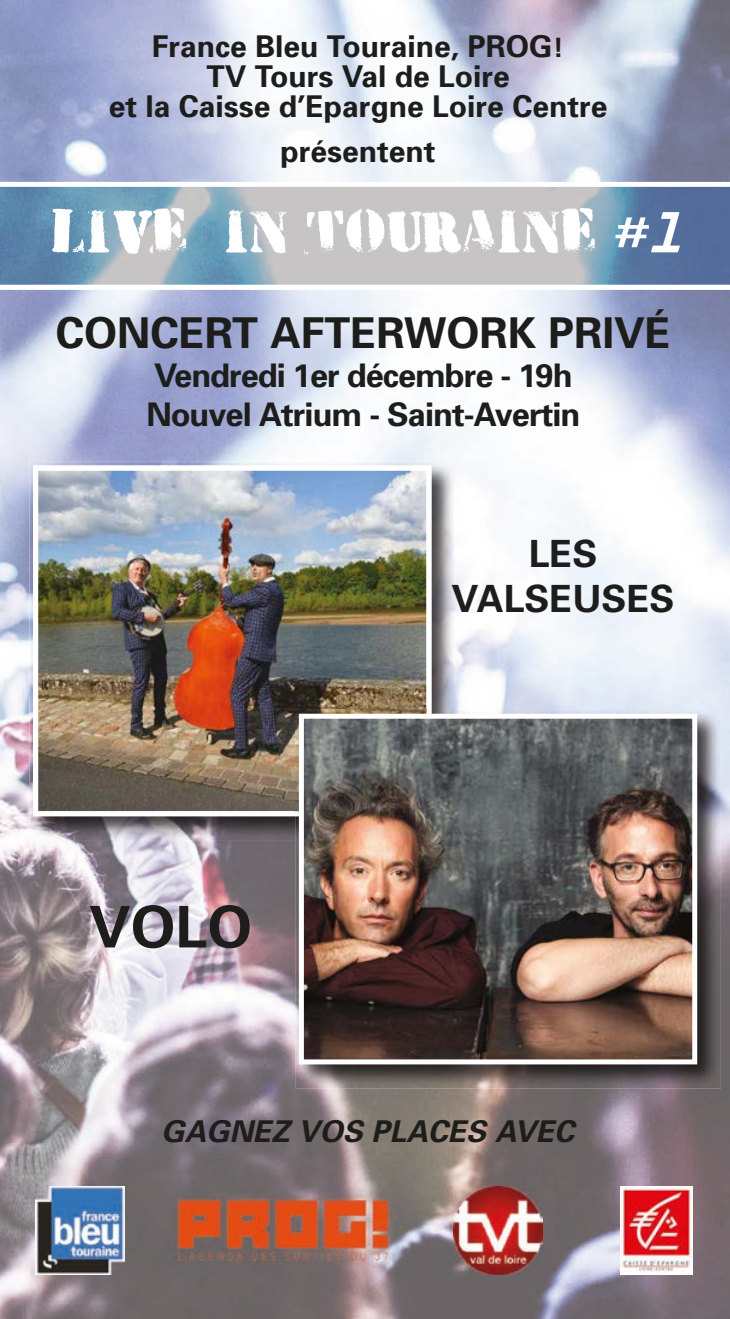
<style>
.page{position:relative;width:730px;height:1319px;background:#fff}
.page>*{position:absolute;margin:0;border:0;box-sizing:border-box;transform-origin:0 0}
.t1{font:57.5px "HVD Peace";color:#fff}
.t2{font:700 57.5px "Univers";color:#1d1d1b}
.t3{font:700 42.5px "Univers";color:#1d1d1b}
.t4{font:700 37.5px/45px "Univers";color:#1d1d1b;text-align:center}
.t5{font:700 32.5px/39px "Univers";letter-spacing:-.03em;color:#1d1d1b}
.t6{font:700 30px/30px "Univers";color:#1d1d1b;text-align:center}
.t7{font:italic 700 30px "Univers";color:#1d1d1b}
.s1{font-size:26.75px}
.s2{font-family:"santacarla black"}
</style>
<div class="page">
<img style="left:0;top:0;width:730px;height:546px">
<img style="left:0;top:187px;width:730px;height:98px">
<img style="left:0;top:546px;width:80px;height:772px">
<img style="left:455px;top:546px;width:275px;height:172px">
<img style="left:650px;top:718px;width:80px;height:600px">
<img style="left:80px;top:839px;width:244px;height:479px">
<img style="left:324px;top:1088px;width:326px;height:230px">
<img style="left:29px;top:461px;width:426px;height:378px">
<img style="left:33px;top:465px;width:398px;height:351px">
<img style="left:295px;top:710px;width:426px;height:378px">
<img style="left:295px;top:710px;width:136px;height:106px">
<img style="left:305px;top:719px;width:386px;height:339px">
<div style="left:299px;top:713px;width:398px;height:351px;border:5px solid #fff"></div>
<img style="left:620px;top:1185px;width:72px;height:89px">
<img style="left:36px;top:1185px;width:88px;height:89px">
<img style="left:454px;top:1185px;width:88px;height:89px">
<img style="left:174px;top:1194px;width:218px;height:70px">
<p class="t6" style="left:109px;top:31px;width:500px">France Bleu Touraine, PROG<span class="s1">!<br></span>TV Tours Val de Loire<br>et la Caisse d’Epargne Loire Centre</p>
<p class="t6" style="left:281px;top:136px;width:157px">présentent</p>
<h1 class="t1" style="left:49px;top:193px;width:633px">LIVE IN TOURAINE <span class="s2">#1</span></h1>
<h2 class="t3" style="left:56px;top:307px;width:616px">CONCERT AFTERWORK PRIVÉ</h2>
<p class="t5" style="left:146px;top:356px;width:435px">Vendredi 1er décembre - 19h<br>Nouvel Atrium - Saint-Avertin</p>
<h1 class="t2" style="left:89px;top:892px;width:164px">VOLO</h1>
<p class="t4" style="left:452px;top:531px;width:224px">LES<br>VALSEUSES</p>
<p class="t7" style="left:161px;top:1113px;width:414px">GAGNEZ VOS PLACES AVEC</p>
</div>
